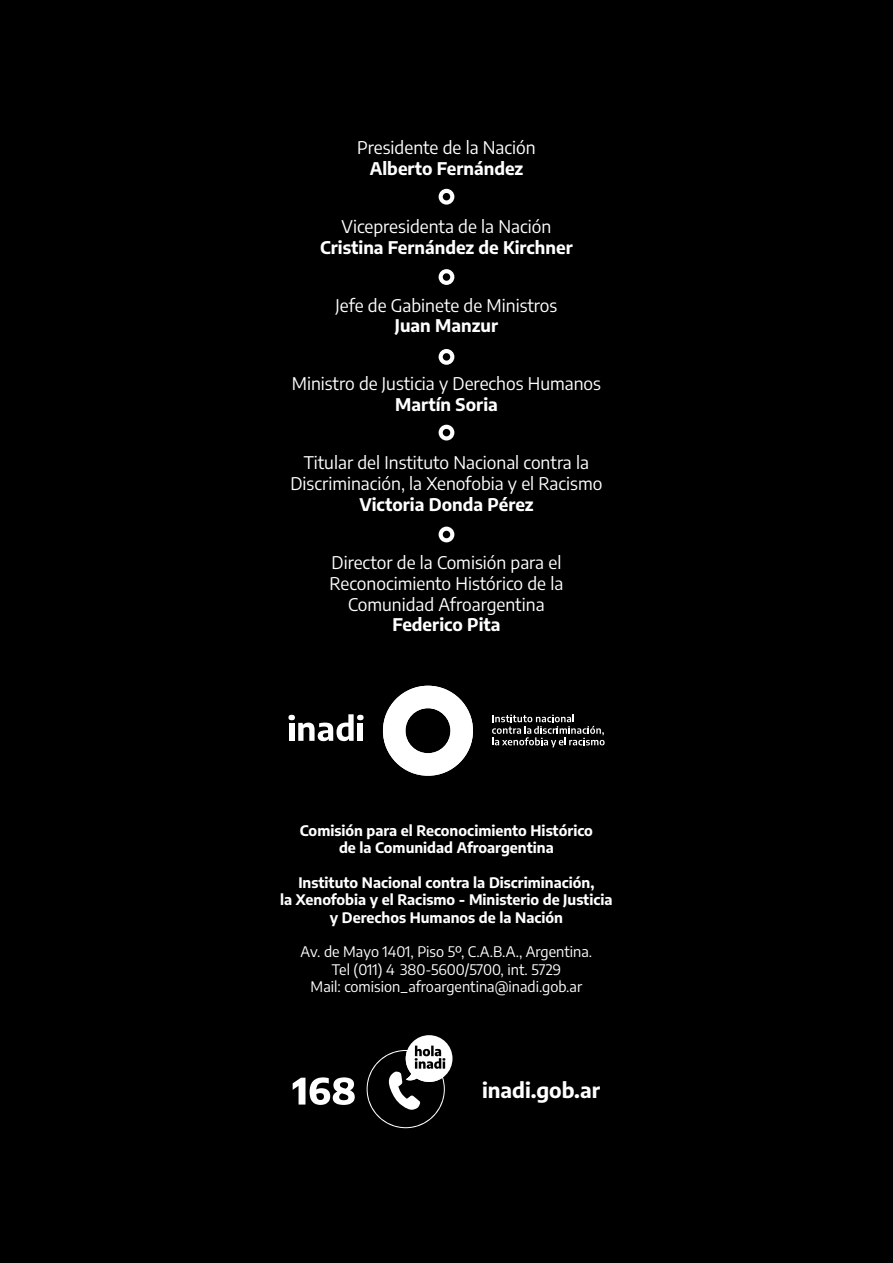
<style>
.page{position:relative;width:893px;height:1263px;background:#000001}
.page>*{position:absolute;margin:0;border:0;box-sizing:border-box;transform-origin:0 0}
.t1{font:700 20.85px "Encode Sans";color:#fff}
.t2{font:17.4px/20.9px "Encode Sans";color:#fff;text-align:center}
.t3{font:700 17.4px "Encode Sans";color:#fff}
.t4{font:700 14.4px/17.4px "Encode Sans";color:#fff;text-align:center}
.t5{font:14.4px/17.4px "Encode Sans";color:#fff;text-align:center}
</style>
<div class="page">
<svg style="left:439px;top:189px;width:15px;height:16px"></svg>
<svg style="left:439px;top:269px;width:15px;height:16px"></svg>
<svg style="left:439px;top:349px;width:15px;height:16px"></svg>
<svg style="left:439px;top:425px;width:15px;height:15px"></svg>
<svg style="left:439px;top:527px;width:15px;height:15px"></svg>
<svg style="left:383px;top:686px;width:90px;height:90px"></svg>
<svg style="left:288px;top:714px;width:76px;height:27px"></svg>
<svg style="left:492px;top:714px;width:113px;height:33px"></svg>
<svg style="left:293px;top:1077px;width:62px;height:28px"></svg>
<svg style="left:367px;top:1035px;width:85px;height:93px"></svg>
<p class="t2" style="left:357px;top:136px;width:180px">Presidente de la Nación</p>
<p class="t3" style="left:370px;top:156px;width:155px">Alberto Fernández</p>
<p class="t2" style="left:342px;top:215px;width:211px">Vicepresidenta de la Nación</p>
<p class="t3" style="left:320px;top:235px;width:254px">Cristina Fernández de Kirchner</p>
<p class="t2" style="left:335px;top:294px;width:223px">Jefe de Gabinete de Ministros</p>
<p class="t3" style="left:395px;top:314px;width:105px">Juan Manzur</p>
<p class="t2" style="left:292px;top:373px;width:311px">Ministro de Justicia y Derechos Humanos</p>
<p class="t3" style="left:395px;top:393px;width:104px">Martín Soria</p>
<p class="t2" style="left:290px;top:452px;width:313px">Titular del Instituto Nacional contra la<br>Discriminación, la Xenofobia y el Racismo</p>
<p class="t3" style="left:359px;top:492px;width:176px">Victoria Donda Pérez</p>
<p class="t2" style="left:330px;top:551px;width:235px">Director de la Comisión para el<br>Reconocimiento Histórico de la<br>Comunidad Afroargentina</p>
<p class="t3" style="left:392px;top:613px;width:110px">Federico Pita</p>
<p class="t4" style="left:300px;top:821px;width:294px">Comisión para el Reconocimiento Histórico de la Comunidad Afroargentina</p>
<p class="t4" style="left:280px;top:873px;width:334px">Instituto Nacional contra la Discriminación,<br>la Xenofobia y el Racismo - Ministerio de Justicia y Derechos Humanos de la Nación</p>
<p class="t5" style="left:301px;top:943px;width:293px">Av. de Mayo 1401, Piso 5º, C.A.B.A., Argentina.<br>Tel (011) 4 380-5600/5700, int. 5729<br>Mail: comision_afroargentina@inadi.gob.ar</p>
<p class="t1" style="left:482px;top:1076px;width:120px">inadi.gob.ar</p>
</div>
